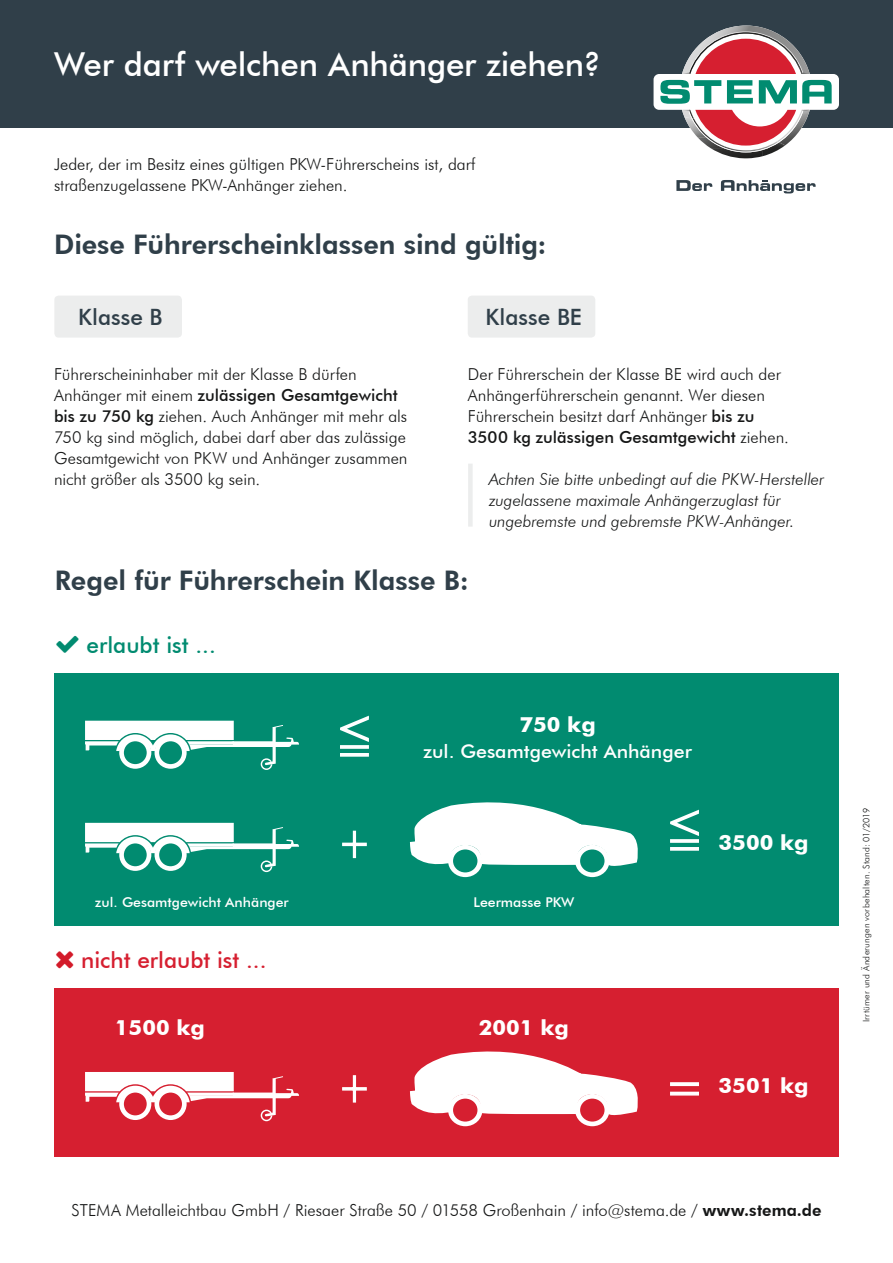
<style>
.page{position:relative;width:893px;height:1263px;background:#fff}
.page>*{position:absolute;margin:0;border:0;box-sizing:border-box;transform-origin:0 0}
.t1{font:500 33px "Futura BT";letter-spacing:-.005em;color:#fff}
.t2{font:800 27px "Futura BT";letter-spacing:-.005em;color:#303f49}
.t3{font:500 22.5px "Futura BT";color:#d61f30}
.t4{font:500 22.5px "Futura BT";color:#303f49}
.t5{font:500 22.5px "Futura BT";color:#018b70}
.t6{font:700 21px "Futura BT";color:#fff;scale:1.04 1}
.t7{font:500 18.75px "Futura BT";color:#fff;scale:1.04 1}
.t8{font:300 16.5px/21px "Futura BT";color:#151616}
.t9{font:italic 300 16.5px/21px "Futura BT";letter-spacing:-.005em;color:#151616}
.t10{font:500 13.5px "Futura BT";color:#fff;scale:1.04 1}
.t11{font:300 9px "Futura BT";letter-spacing:.025em;color:#151616}
.s1{font-weight:500}
.s2{font-weight:800}
</style>
<div class="page">
<div style="left:0;top:0;width:893px;height:128px;background:#303f49"></div>
<svg style="left:654px;top:26px;width:185px;height:132px"></svg>
<svg style="left:676px;top:180px;width:36px;height:11px"></svg>
<svg style="left:721px;top:180px;width:95px;height:13px"></svg>
<div style="left:54px;top:296px;width:128px;height:42px;background:#eceded;border-radius:4px"></div>
<div style="left:468px;top:296px;width:127px;height:42px;background:#eceded;border-radius:4px"></div>
<div style="left:55px;top:674px;width:784px;height:252px;background:#018b70"></div>
<div style="left:55px;top:988px;width:784px;height:169px;background:#d61f30"></div>
<div style="left:468px;top:464px;width:5px;height:63px;background:#eceded"></div>
<svg style="left:85px;top:1072px;width:214px;height:49px"></svg>
<svg style="left:410px;top:1051px;width:228px;height:75px"></svg>
<svg style="left:342px;top:1075px;width:25px;height:28px"></svg>
<svg style="left:670px;top:1082px;width:29px;height:4px"></svg>
<hr style="left:670px;top:1092px;width:29px;height:3px;background:#fff">
<svg style="left:85px;top:823px;width:214px;height:49px"></svg>
<svg style="left:409px;top:802px;width:229px;height:75px"></svg>
<svg style="left:85px;top:721px;width:214px;height:49px"></svg>
<svg style="left:342px;top:830px;width:25px;height:29px"></svg>
<svg style="left:670px;top:839px;width:29px;height:4px"></svg>
<svg style="left:670px;top:847px;width:29px;height:4px"></svg>
<svg style="left:670px;top:809px;width:29px;height:27px"></svg>
<svg style="left:340px;top:745px;width:29px;height:4px"></svg>
<svg style="left:340px;top:753px;width:29px;height:4px"></svg>
<svg style="left:340px;top:715px;width:29px;height:27px"></svg>
<h1 class="t1" style="left:54px;top:45px;width:549px">Wer darf welchen Anhänger ziehen?</h1>
<p class="t8" style="left:54px;top:153px;width:423px">Jeder, der im Besitz eines gültigen PKW-Führerscheins ist, darf straßenzugelassene PKW-Anhänger ziehen.</p>
<h2 class="t2" style="left:54px;top:228px;width:494px">Diese Führerscheinklassen sind gültig:</h2>
<h3 class="t4" style="left:78px;top:303px;width:86px">Klasse B</h3>
<h3 class="t4" style="left:486px;top:303px;width:98px">Klasse BE</h3>
<p class="t8" style="left:54px;top:363px;width:355px">Führerscheininhaber mit der Klasse B dürfen Anhänger mit einem <span class="s1">zulässigen Gesamtgewicht bis zu 750 kg</span> ziehen. Auch Anhänger mit mehr als 750 kg sind möglich, dabei darf aber das zulässige Gesamtgewicht von PKW und Anhänger zusammen nicht größer als 3500 kg sein.</p>
<p class="t8" style="left:468px;top:363px;width:323px">Der Führerschein der Klasse BE wird auch der Anhängerführerschein genannt. Wer diesen Führerschein besitzt darf Anhänger <span class="s1">bis zu 3500 kg zulässigen Gesamtgewicht</span> ziehen.</p>
<p class="t9" style="left:489px;top:468px;width:337px">Achten Sie bitte unbedingt auf die PKW-Hersteller zugelassene maximale Anhängerzuglast für ungebremste und gebremste PKW-Anhänger.</p>
<h2 class="t2" style="left:55px;top:564px;width:416px">Regel für Führerschein Klasse B:</h2>
<h3 class="t5" style="left:87px;top:631px;width:131px">erlaubt ist ...</h3>
<p class="t6" style="left:519px;top:711px;width:75px">750 kg</p>
<p class="t7" style="left:423px;top:740px;width:260px">zul. Gesamtgewicht Anhänger</p>
<p class="t10" style="left:95px;top:893px;width:188px">zul. Gesamtgewicht Anhänger</p>
<p class="t10" style="left:473px;top:893px;width:99px">Leermasse PKW</p>
<h3 class="t3" style="left:81px;top:946px;width:187px">nicht erlaubt ist ...</h3>
<p class="t6" style="left:115px;top:1015px;width:88px">1500 kg</p>
<p class="t6" style="left:479px;top:1015px;width:88px">2001 kg</p>
<p class="t6" style="left:719px;top:829px;width:88px">3500 kg</p>
<p class="t6" style="left:719px;top:1073px;width:88px">3501 kg</p>
<p class="t11" style="left:861px;top:1022px;width:216px;rotate:-90deg">Irrtümer und Änderungen vorbehalten. Stand: 01/2019</p>
<p class="t8" style="left:72px;top:1199px;width:751px">STEMA Metalleichtbau GmbH / Riesaer Straße 50 / 01558 Großenhain / info@stema.de / <span class="s2">www.stema.de</span></p>
</div>
